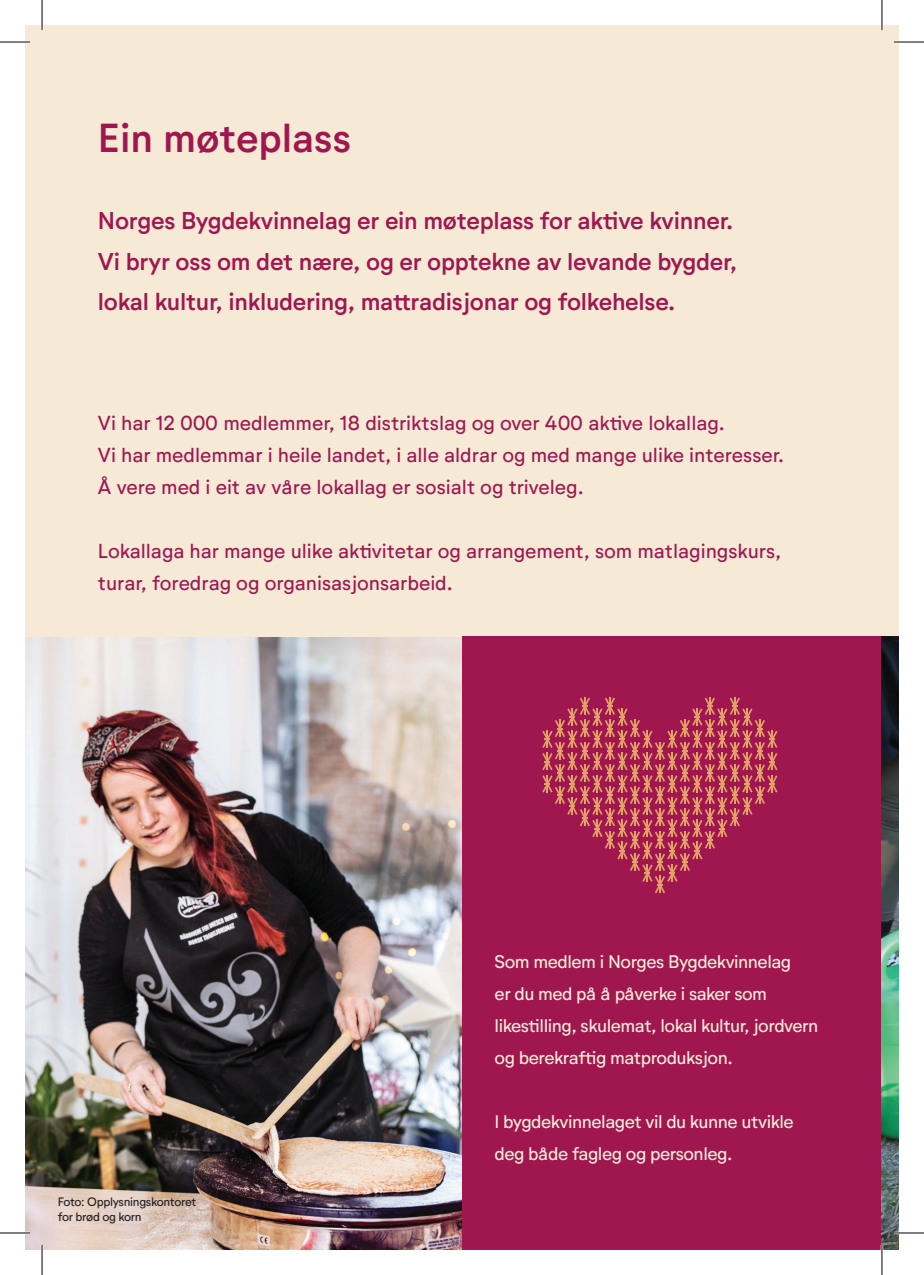
<style>
.page{position:relative;width:924px;height:1275px;background:#fff}
.page>*{position:absolute;margin:0;border:0;box-sizing:border-box;transform-origin:0 0}
.t1{font:500 40px "Neutrif Studio";color:#a01750}
.t2{font:500 24px/40px "Neutrif Studio";letter-spacing:-.01em;color:#a01750}
.t3{font:20px/32px "Neutrif Studio";color:#a01750}
.t4{font:18px/32px "Neutrif Studio";letter-spacing:-.025em;color:#f6ead7}
.t5{font:12px/14.4px "Neutrif Studio";letter-spacing:-.025em;color:#231f20}
</style>
<div class="page">
<img style="left:25px;top:636px;width:437px;height:614px">
<div style="left:25px;top:25px;width:873px;height:611px;background:#f6ead7"></div>
<div style="left:462px;top:636px;width:419px;height:614px;background:#a01750"></div>
<svg style="left:542px;top:697px;width:235px;height:196px"></svg>
<img style="left:881px;top:636px;width:17px;height:614px">
<hr style="left:0;top:41px;width:30px;height:2px;background:#fff">
<hr style="left:893px;top:41px;width:30px;height:2px;background:#fff">
<hr style="left:0;top:1231px;width:30px;height:3px;background:#fff">
<hr style="left:893px;top:1231px;width:30px;height:3px;background:#fff">
<hr style="left:41px;top:0;width:2px;height:30px;background:#fff">
<hr style="left:41px;top:1245px;width:2px;height:30px;background:#fff">
<hr style="left:880px;top:0;width:2px;height:30px;background:#fff">
<hr style="left:880px;top:1245px;width:2px;height:30px;background:#fff">
<hr style="left:0;top:42px;width:30px;height:1px;background:#000">
<hr style="left:893px;top:42px;width:30px;height:1px;background:#000">
<hr style="left:0;top:1232px;width:30px;height:1px;background:#000">
<hr style="left:893px;top:1232px;width:30px;height:1px;background:#000">
<hr style="left:42px;top:0;width:1px;height:30px;background:#000">
<hr style="left:42px;top:1245px;width:1px;height:30px;background:#000">
<hr style="left:881px;top:0;width:1px;height:30px;background:#000">
<hr style="left:881px;top:1245px;width:1px;height:30px;background:#000">
<h1 class="t1" style="left:98px;top:114px;width:254px">Ein møteplass</h1>
<p class="t2" style="left:98px;top:201px;width:640px">Norges Bygdekvinnelag er ein møteplass for aktive kvinner.<br>Vi bryr oss om det nære, og er opptekne av levande bygder, lokal kultur, inkludering, mattradisjonar og folkehelse.</p>
<p class="t3" style="left:98px;top:407px;width:687px">Vi har 12 000 medlemmer, 18 distriktslag og over 400 aktive lokallag.<br>Vi har medlemmar i heile landet, i alle aldrar og med mange ulike interesser.<br>Å vere med i eit av våre lokallag er sosialt og triveleg.</p>
<p class="t3" style="left:98px;top:535px;width:684px">Lokallaga har mange ulike aktivitetar og arrangement, som matlagingskurs, turar, foredrag og organisasjonsarbeid.</p>
<p class="t4" style="left:494px;top:945px;width:325px">Som medlem i Norges Bygdekvinnelag<br>er du med på å påverke i saker som likestilling, skulemat, lokal kultur, jordvern og berekraftig matproduksjon.</p>
<p class="t5" style="left:58px;top:1195px;width:140px">Foto: Opplysningskontoret for brød og korn</p>
<p class="t4" style="left:494px;top:1105px;width:300px">I bygdekvinnelaget vil du kunne utvikle deg både fagleg og personleg.</p>
</div>
